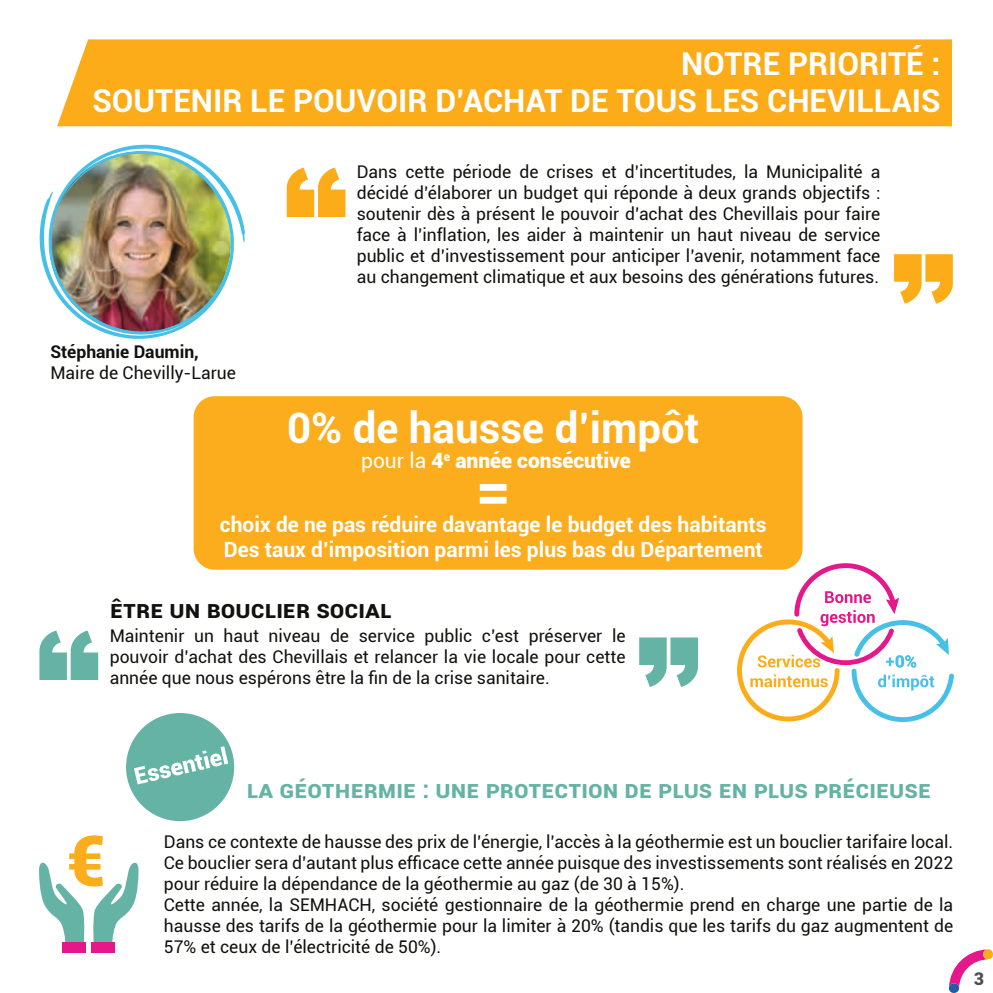
<style>
.page{position:relative;width:993px;height:993px;background:#fff}
.page>*{position:absolute;margin:0;border:0;box-sizing:border-box;transform-origin:0 0}
.t1{font:700 61.25px "Roboto";color:#fff}
.t2{font:700 42px "Roboto";color:#fff}
.t3{font:700 31.5px/37.8px "Roboto";color:#fff;text-align:right}
.t4{font:700 24.5px "Roboto";color:#64b3a5}
.t5{font:700 24.5px "Roboto";color:#11110f}
.t6{font:700 21px/25.2px "Roboto";color:#fff}
.t7{font:900 21px "Roboto";color:#fff}
.t8{font:17.5px/21px "Roboto";color:#11110f;text-align:justify}
.t9{font:700 17.5px "Roboto";color:#11110f}
.t10{font:900 17.5px "Roboto";color:#4d4f4e}
.s1{font-weight:400}
</style>
<div class="page">
<div style="left:57px;top:39px;width:895px;height:87px;background:#fcac19"></div>
<div style="left:126px;top:712px;width:108px;height:108px;background:#64b3a5;border-radius:50%"></div>
<div style="left:193px;top:396px;width:609px;height:173px;background:#fcad1d;border-radius:21px"></div>
<svg style="left:286px;top:167px;width:59px;height:50px"></svg>
<svg style="left:894px;top:254px;width:58px;height:49px"></svg>
<img style="left:39px;top:144px;width:206px;height:195px">
<div style="left:62px;top:941px;width:24px;height:11px;background:#e4178b"></div>
<svg style="left:39px;top:835px;width:100px;height:109px"></svg>
<div style="left:92px;top:941px;width:23px;height:11px;background:#e4178b"></div>
<svg style="left:39px;top:630px;width:59px;height:49px"></svg>
<svg style="left:639px;top:637px;width:58px;height:49px"></svg>
<svg style="left:736px;top:563px;width:217px;height:158px"></svg>
<svg style="left:949px;top:949px;width:43px;height:43px"></svg>
<svg style="left:134px;top:746px;width:94px;height:38px"></svg>
<h3 class="t3" style="left:92px;top:43px;width:849px">NOTRE PRIORITÉ :<br>SOUTENIR LE POUVOIR D’ACHAT DE TOUS LES CHEVILLAIS</h3>
<p class="t9" style="left:50px;top:339px;width:150px">Stéphanie Daumin,</p>
<p class="t8" style="left:50px;top:361px;width:187px">Maire de Chevilly-Larue</p>
<p class="t8" style="left:356px;top:160px;width:525px">Dans cette période de crises et d’incertitudes, la Municipalité a décidé d’élaborer un budget qui réponde à deux grands objectifs : soutenir dès à présent le pouvoir d’achat des Chevillais pour faire face à l’inflation, les aider à maintenir un haut niveau de service public et d’investissement pour anticiper l’avenir, notamment face au changement climatique et aux besoins des générations futures.</p>
<h2 class="t2" style="left:287px;top:398px;width:414px">0% de hausse d’impôt</h2>
<p class="t7" style="left:361px;top:445px;width:271px"><span class="s1">pour la</span> 4<sup>e</sup> année consécutive</p>
<h1 class="t1" style="left:475px;top:448px;width:37px">=</h1>
<p class="t6" style="left:220px;top:510px;width:548px">choix de ne pas réduire davantage le budget des habitants<br>Des taux d’imposition parmi les plus bas du Département</p>
<h3 class="t5" style="left:110px;top:591px;width:283px">être un bouclier social</h3>
<p class="t8" style="left:110px;top:624px;width:517px">Maintenir un haut niveau de service public c’est préserver le pouvoir d’achat des Chevillais et relancer la vie locale pour cette année que nous espérons être la fin de la crise sanitaire.</p>
<h3 class="t4" style="left:247px;top:771px;width:685px">La Géothermie : une protection de plus en plus précieuse</h3>
<p class="t8" style="left:164px;top:830px;width:790px;text-align:left">Dans ce contexte de hausse des prix de l’énergie, l’accès à la géothermie est un bouclier tarifaire local.<br>Ce bouclier sera d’autant plus efficace cette année puisque des investissements sont réalisés en 2022 pour réduire la dépendance de la géothermie au gaz (de 30 à 15%).<br>Cette année, la SEMHACH, société gestionnaire de la géothermie prend en charge une partie de la hausse des tarifs de la géothermie pour la limiter à 20% (tandis que les tarifs du gaz augmentent de 57% et ceux de l’électricité de 50%).</p>
<p class="t10" style="left:973px;top:965px;width:12px">3</p>
</div>
